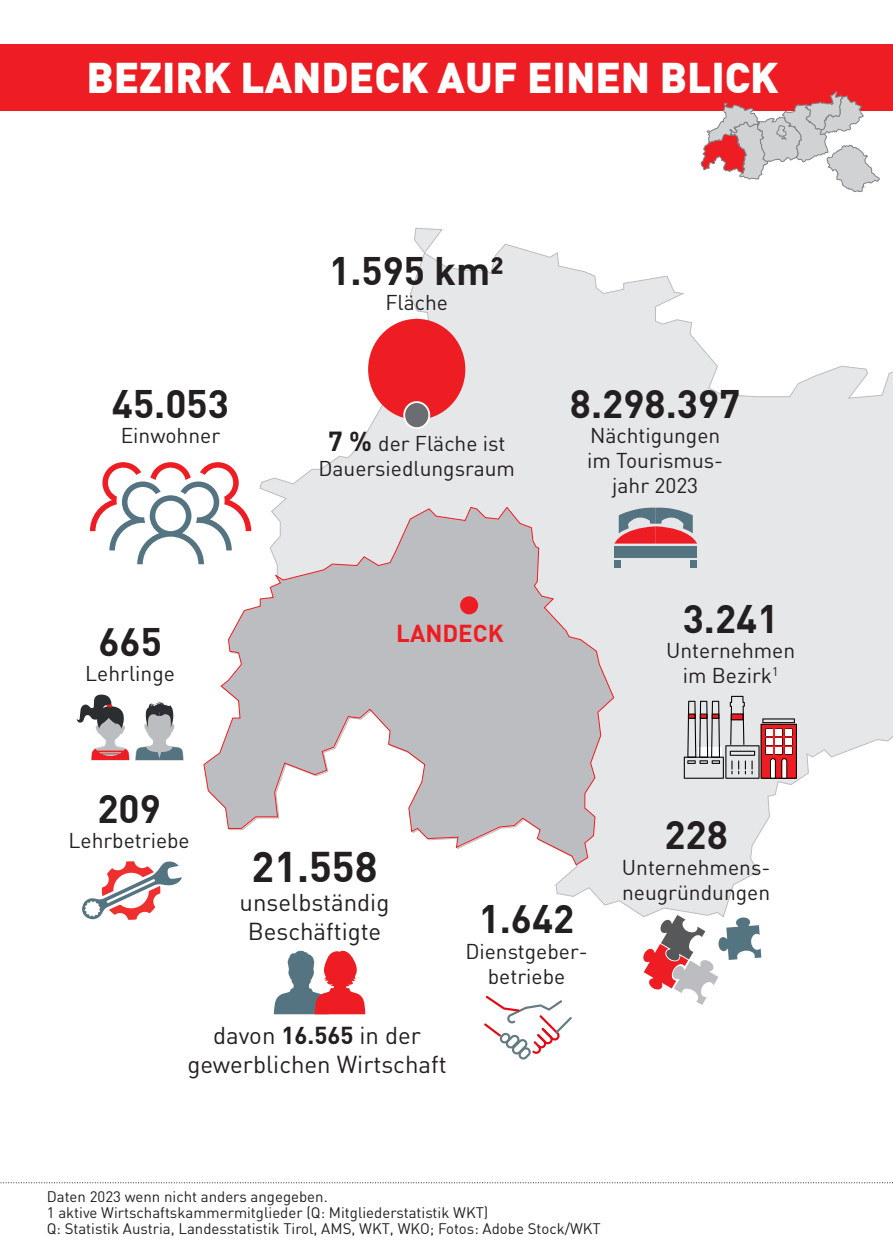
<style>
.page{position:relative;width:893px;height:1259px;background:#fff}
.page>*{position:absolute;margin:0;border:0;box-sizing:border-box;transform-origin:0 0}
.t1{font:900 42px "DIN";color:#fff}
.t2{font:700 42px "DIN";color:#231f20}
.t3{font:700 39px "DIN";color:#231f20}
.t4{font:24px/28.8px "DIN";color:#231f20;text-align:center}
.t5{font:700 24px "DIN";color:#ee1d23}
.t6{font:21px/25.2px "DIN";color:#231f20;text-align:center}
.t7{font:15px/15.6px "DIN";color:#231f20}
.s1{font-weight:700;font-size:27px}
.s2{font-weight:700}
</style>
<div class="page">
<svg style="left:259px;top:162px;width:634px;height:755px"></svg>
<svg style="left:203px;top:506px;width:412px;height:360px"></svg>
<div style="left:0;top:44px;width:893px;height:67px;background:#ee1d23"></div>
<svg style="left:367px;top:317px;width:100px;height:104px;background:#ee555a"></svg>
<div style="left:404px;top:402px;width:25px;height:26px;background:#6c6d70;border-radius:50%"></div>
<div style="left:403px;top:401px;width:27px;height:28px;border:2px solid #fff;border-radius:50%"></div>
<svg style="left:701px;top:91px;width:179px;height:101px"></svg>
<svg style="left:90px;top:462px;width:161px;height:102px"></svg>
<svg style="left:77px;top:694px;width:106px;height:66px"></svg>
<svg style="left:643px;top:915px;width:118px;height:90px"></svg>
<div style="left:614px;top:545px;width:42px;height:12px;background:#557482"></div>
<div style="left:656px;top:545px;width:41px;height:12px;background:#557482"></div>
<svg style="left:614px;top:506px;width:83px;height:37px;background:#bb8289"></svg>
<div style="left:614px;top:559px;width:7px;height:8px;background:#557482"></div>
<div style="left:690px;top:559px;width:7px;height:8px;background:#557482"></div>
<div style="left:460px;top:596px;width:18px;height:18px;background:#ee1d23;border-radius:50%"></div>
<svg style="left:82px;top:861px;width:100px;height:59px"></svg>
<svg style="left:484px;top:996px;width:88px;height:63px"></svg>
<svg style="left:0;top:1182px;width:893px;height:1px"></svg>
<svg style="left:274px;top:951px;width:91px;height:63px"></svg>
<svg style="left:684px;top:696px;width:113px;height:83px;background:#c5abae"></svg>
<h1 class="t1" style="left:86px;top:50px;width:694px">BEZIRK LANDECK AUF EINEN BLICK</h1>
<h2 class="t3" style="left:112px;top:378px;width:119px">45.053</h2>
<p class="t6" style="left:121px;top:422px;width:101px">Einwohner</p>
<h2 class="t3" style="left:98px;top:616px;width:65px">665</h2>
<p class="t6" style="left:85px;top:660px;width:91px">Lehrlinge</p>
<h2 class="t3" style="left:329px;top:245px;width:176px">1.595 km²</h2>
<p class="t6" style="left:385px;top:289px;width:64px">Fläche</p>
<p class="t6" style="left:318px;top:430px;width:198px"><span class="s1">7 %</span> der Fläche ist<br>Dauersiedlungsraum</p>
<p class="t5" style="left:396px;top:617px;width:109px">LANDECK</p>
<h2 class="t3" style="left:570px;top:378px;width:172px">8.298.397</h2>
<p class="t6" style="left:587px;top:422px;width:138px">Nächtigungen im Tourismus&shy;jahr 2023</p>
<h2 class="t3" style="left:683px;top:593px;width:97px">3.241</h2>
<p class="t6" style="left:666px;top:637px;width:131px">Unternehmen im Bezirk<sup>1</sup></p>
<h2 class="t3" style="left:97px;top:783px;width:65px">209</h2>
<p class="t6" style="left:69px;top:827px;width:123px">Lehrbetriebe</p>
<h1 class="t2" style="left:252px;top:839px;width:127px">21.558</h1>
<p class="t4" style="left:240px;top:887px;width:151px">unselbständig<br>Beschäftigte</p>
<h2 class="t3" style="left:479px;top:894px;width:97px">1.642</h2>
<p class="t6" style="left:465px;top:938px;width:124px">Dienstgeber&shy;betriebe</p>
<h2 class="t3" style="left:664px;top:809px;width:65px">228</h2>
<p class="t6" style="left:622px;top:854px;width:150px;text-align:left">Unternehmens&shy;neugründungen</p>
<p class="t4" style="left:187px;top:1020px;width:261px">davon <span class="s2">16.565</span> in der gewerblichen Wirtschaft</p>
<p class="t7" style="left:47px;top:1188px;width:556px">Daten 2023 wenn nicht anders angegeben.<br>1 aktive Wirtschaftskammermitglieder (Q: Mitgliederstatistik WKT)<br>Q: Statistik Austria, Landesstatistik Tirol, AMS, WKT, WKO; Fotos: Adobe Stock/WKT</p>
</div>
